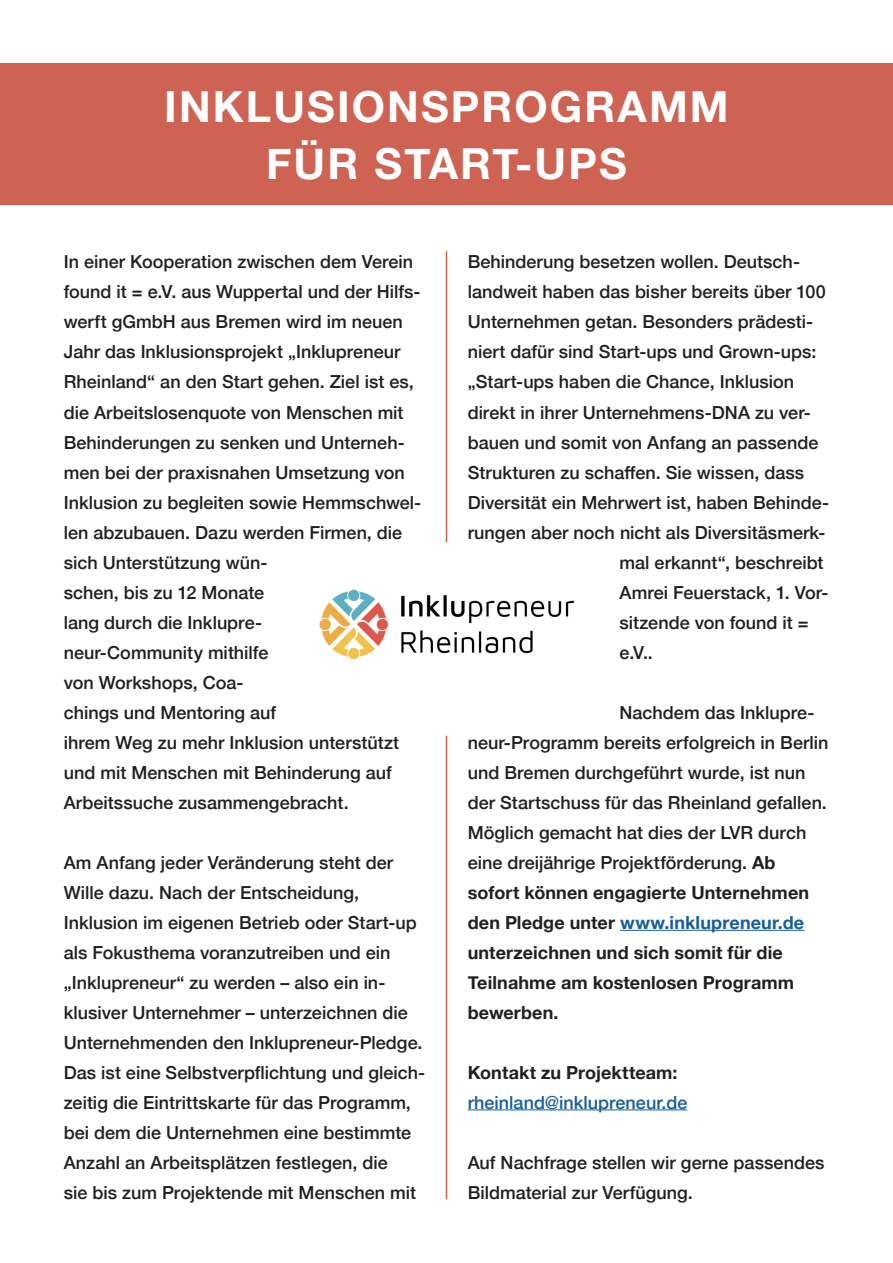
<style>
.page{position:relative;width:893px;height:1263px;background:#fff}
.page>*{position:absolute;margin:0;border:0;box-sizing:border-box;transform-origin:0 0}
.t1{font:700 42.75px/57px "Helvetica Neue";letter-spacing:.05em;color:#fff;text-align:center}
.t2{font:500 18px/30px "Helvetica Neue";color:#231f20}
.t3{font:500 18px "Helvetica Neue";color:#175d9e}
.t4{font:700 18px "Helvetica Neue";color:#231f20}
.s1{font-weight:700}
.s2{font-weight:700;color:#175d9e}
</style>
<div class="page">
<hr style="left:620px;top:930px;width:184px;height:1px;background:#175d9e">
<hr style="left:468px;top:1109px;width:219px;height:1px;background:#175d9e">
<div style="left:0;top:64px;width:893px;height:141px;background:#ce6353"></div>
<img style="left:319px;top:589px;width:255px;height:70px">
<hr style="left:446px;top:251px;width:1px;height:291px;background:#ce6353">
<hr style="left:446px;top:736px;width:1px;height:463px;background:#ce6353">
<h1 class="t1" style="left:164px;top:80px;width:566px">INKLUSIONSPROGRAMM<br>FÜR START-UPS</h1>
<p class="t2" style="left:64px;top:246px;width:359px">In einer Kooperation zwischen dem Verein found it = e.V. aus Wuppertal und der Hilfs&shy;werft gGmbH aus Bremen wird im neuen Jahr das Inklusionsprojekt „Inklupreneur Rheinland“ an den Start gehen. Ziel ist es, die Arbeitslosenquote von Menschen mit Behinderungen zu senken und Unterneh&shy;men bei der praxisnahen Umsetzung von Inklusion zu begleiten sowie Hemmschwel&shy;len abzubauen. Dazu werden Firmen, die sich Unterstützung wün-<br>schen, bis zu 12 Monate<br>lang durch die Inklupre-<br>neur-Community mithilfe<br>von Workshops, Coa-<br>chings und Mentoring auf<br>ihrem Weg zu mehr Inklusion unterstützt und mit Menschen mit Behinderung auf Arbeitssuche zusammengebracht.</p>
<p class="t2" style="left:64px;top:846px;width:363px">Am Anfang jeder Veränderung steht der Wille dazu. Nach der Entscheidung, Inklusion im eigenen Betrieb oder Start-up als Fokusthema voranzutreiben und ein „Inklupreneur“ zu werden – also ein in&shy;klusiver Unternehmer – unterzeichnen die Unternehmenden den Inklupreneur-Pledge.<br>Das ist eine Selbstverpflichtung und gleich&shy;zeitig die Eintrittskarte für das Programm, bei dem die Unternehmen eine bestimmte Anzahl an Arbeitsplätzen festlegen, die<br>sie bis zum Projektende mit Menschen mit</p>
<p class="t2" style="left:468px;top:246px;width:334px">Behinderung besetzen wollen. Deutsch-</p>
<p class="t2" style="left:468px;top:276px;width:360px">landweit haben das bisher bereits über 100</p>
<p class="t2" style="left:468px;top:306px;width:347px">Unternehmen getan. Besonders prädesti-</p>
<p class="t2" style="left:468px;top:336px;width:350px">niert dafür sind Start-ups und Grown-ups:</p>
<p class="t2" style="left:468px;top:366px;width:328px">„Start-ups haben die Chance, Inklusion</p>
<p class="t2" style="left:468px;top:396px;width:344px">direkt in ihrer Unternehmens-DNA zu ver-</p>
<p class="t2" style="left:468px;top:426px;width:352px">bauen und somit von Anfang an passende</p>
<p class="t2" style="left:468px;top:456px;width:338px">Strukturen zu schaffen. Sie wissen, dass</p>
<p class="t2" style="left:468px;top:486px;width:363px">Diversität ein Mehrwert ist, haben Behinde-</p>
<p class="t2" style="left:468px;top:516px;width:359px">rungen aber noch nicht als Diversitäsmerk-</p>
<p class="t2" style="left:619px;top:546px;width:206px">mal erkannt“, beschreibt</p>
<p class="t2" style="left:619px;top:576px;width:210px">Amrei Feuerstack, 1. Vor-</p>
<p class="t2" style="left:619px;top:606px;width:191px">sitzende von found it =</p>
<p class="t2" style="left:619px;top:636px;width:35px">e.V..</p>
<p class="t2" style="left:468px;top:696px;width:362px;text-indent:152px">Nachdem das Inklupre&shy;neur-Programm bereits erfolgreich in Berlin und Bremen durchgeführt wurde, ist nun der Startschuss für das Rheinland gefallen.<br>Möglich gemacht hat dies der LVR durch eine dreijährige Projektförderung. <span class="s1">Ab sofort können engagierte Unternehmen den Pledge unter</span> <span class="s2">www.inklupreneur.de </span><span class="s1">unterzeichnen und sich somit für die Teilnahme am kostenlosen Programm bewerben.</span></p>
<p class="t4" style="left:468px;top:1058px;width:211px">Kontakt zu Projektteam:</p>
<p class="t3" style="left:468px;top:1088px;width:221px">rheinland@inklupreneur.de</p>
<p class="t2" style="left:468px;top:1146px;width:358px">Auf Nachfrage stellen wir gerne passendes<br>Bildmaterial zur Verfügung.</p>
</div>
